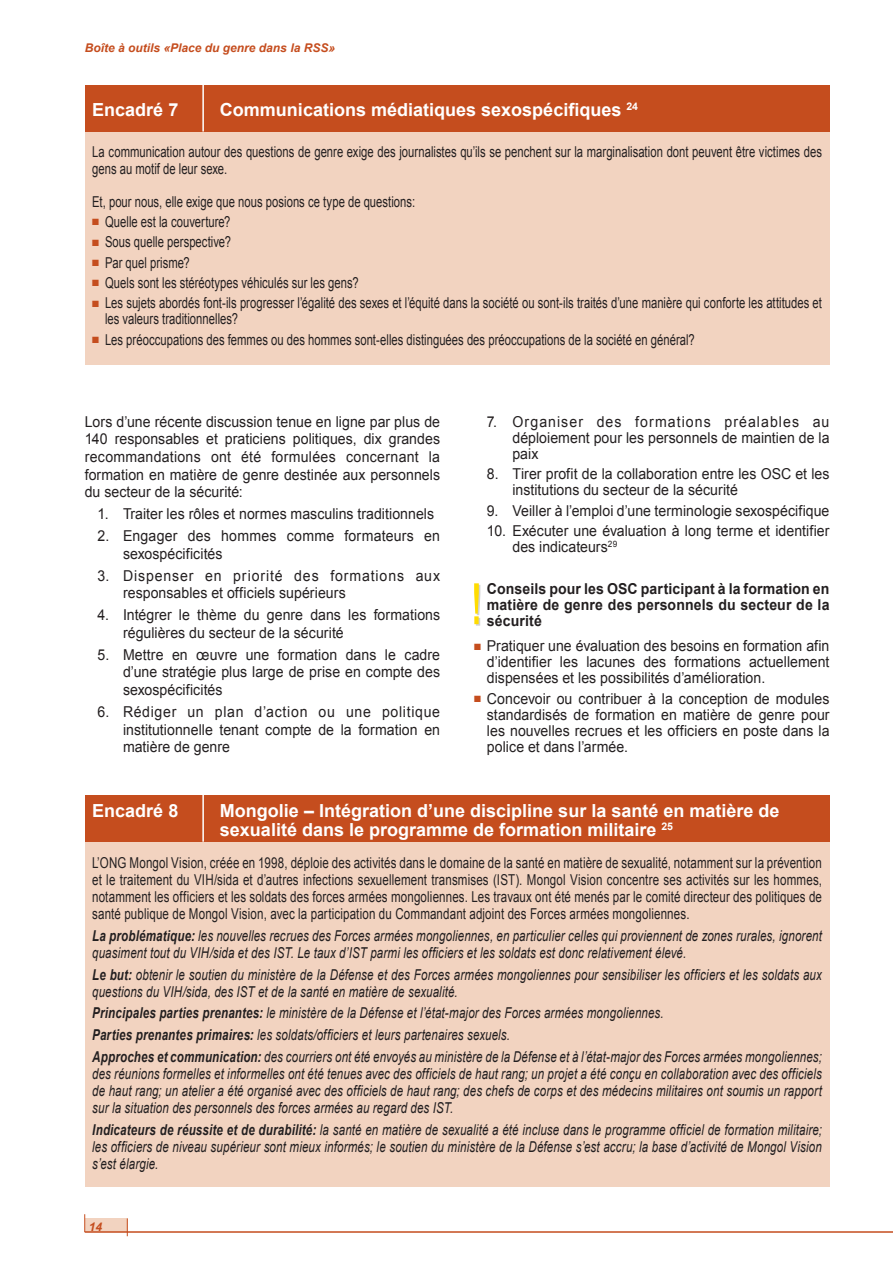
<style>
.page{position:relative;width:893px;height:1263px;background:#fff}
.page>*{position:absolute;margin:0;border:0;box-sizing:border-box;transform-origin:0 0}
.t1{font:700 18px/19.5px "Arial";color:#fff}
.t2{font:italic 15px/17.2px "Arial";letter-spacing:.01em;color:#231f20;scale:.77 1}
.t3{font:15px/17.7px "Arial";letter-spacing:.005em;color:#231f20;text-align:justify;scale:.94 1}
.t4{font:15px/16px "Arial";letter-spacing:.005em;color:#231f20;scale:.75 1}
.t5{font:15px/17.2px "Arial";letter-spacing:.005em;color:#231f20;text-align:justify;scale:.77 1}
.t6{font:700 15px/16.2px "Arial";letter-spacing:.01em;color:#231f20;text-align:justify;scale:.94 1}
.t7{font:15px/17.7px "Arial";letter-spacing:.045em;color:#231f20;scale:.94 1}
.t8{font:italic 700 12px "Arial";color:#c54d1e}
.s1{color:#c54d1e}
.s2{font-weight:700}
</style>
<div class="page">
<div style="left:85px;top:1218px;width:42px;height:13px;background:#f2d3c0"></div>
<svg style="left:84px;top:1214px;width:1px;height:17px"></svg>
<svg style="left:127px;top:1218px;width:1px;height:17px"></svg>
<hr style="left:85px;top:1231px;width:807px;height:1px;background:#c54d1e">
<svg style="left:474px;top:583px;width:6px;height:42px"></svg>
<div style="left:85px;top:819px;width:744px;height:367px;background:#f2d3c0"></div>
<div style="left:85px;top:794px;width:744px;height:47px;background:#c54d1e"></div>
<hr style="left:202px;top:794px;width:2px;height:47px;background:#fff">
<div style="left:85px;top:109px;width:744px;height:255px;background:#f2d3c0"></div>
<div style="left:85px;top:85px;width:744px;height:46px;background:#c54d1e"></div>
<hr style="left:202px;top:85px;width:2px;height:46px;background:#fff">
<p class="t8" style="left:85px;top:40px;width:252px">Boîte à outils «Place du genre dans la RSS»</p>
<p class="t1" style="left:92px;top:101px;width:88px">Encadré 7</p>
<p class="t1" style="left:220px;top:101px;width:419px">Communications médiatiques sexospécifiques <sup>24</sup></p>
<p class="t4" style="left:92px;top:144px;width:974px">La communication autour des questions de genre exige des journalistes qu’ils se penchent sur la marginalisation dont peuvent être victimes des gens au motif de leur sexe.</p>
<p class="t4" style="left:92px;top:193px;width:432px">Et, pour nous, elle exige que nous posions ce type de questions:</p>
<p class="t4" style="left:92px;top:214px;width:186px"><span class="s1">■</span> Quelle est la couverture?</p>
<p class="t4" style="left:92px;top:234px;width:186px"><span class="s1">■</span> Sous quelle perspective?</p>
<p class="t4" style="left:92px;top:254px;width:132px"><span class="s1">■</span> Par quel prisme?</p>
<p class="t4" style="left:92px;top:275px;width:356px"><span class="s1">■</span> Quels sont les stéréotypes véhiculés sur les gens?</p>
<p class="t4" style="left:105px;top:295px;width:957px;text-indent:-13px"><span class="s1">■</span> Les sujets abordés font-ils progresser l’égalité des sexes et l’équité dans la société ou sont-ils traités d’une manière qui conforte les attitudes et les valeurs traditionnelles?</p>
<p class="t4" style="left:92px;top:331px;width:804px"><span class="s1">■</span> Les préoccupations des femmes ou des hommes sont-elles distinguées des préoccupations de la société en général?</p>
<p class="t3" style="left:85px;top:412px;width:379px">Lors d’une récente discussion tenue en ligne par plus de 140 responsables et praticiens politiques, dix grandes recommandations ont été formulées concernant la formation en matière de genre destinée aux personnels du secteur de la sécurité:</p>
<p class="t3" style="left:97px;top:505px;width:359px">1. Traiter les rôles et normes masculins traditionnels</p>
<p class="t3" style="left:123px;top:527px;width:338px;text-indent:-26px">2. Engager des hommes comme formateurs en sexospécificités</p>
<p class="t7" style="left:123px;top:566px;width:338px;text-indent:-26px">3. Dispenser en priorité des formations aux responsables et officiels supérieurs</p>
<p class="t3" style="left:123px;top:606px;width:339px;text-indent:-26px">4. Intégrer le thème du genre dans les formations régulières du secteur de la sécurité</p>
<p class="t3" style="left:123px;top:645px;width:338px;text-indent:-26px">5. Mettre en œuvre une formation dans le cadre d’une stratégie plus large de prise en compte des sexospécificités</p>
<p class="t3" style="left:123px;top:702px;width:338px;text-indent:-26px">6. Rédiger un plan d’action ou une politique institutionnelle tenant compte de la formation en matière de genre</p>
<p class="t3" style="left:512px;top:413px;width:339px;line-height:16.2px;text-indent:-26px">7. Organiser des formations préalables au déploiement pour les personnels de maintien de la paix</p>
<p class="t3" style="left:512px;top:466px;width:338px;line-height:16.2px;text-indent:-26px">8. Tirer profit de la collaboration entre les OSC et les institutions du secteur de la sécurité</p>
<p class="t3" style="left:486px;top:501px;width:366px">9. Veiller à l’emploi d’une terminologie sexospécifique</p>
<p class="t3" style="left:512px;top:523px;width:338px;line-height:16.2px;text-indent:-26px">10. Exécuter une évaluation à long terme et identifier des indicateurs<sup>29</sup></p>
<p class="t6" style="left:486px;top:581px;width:366px">Conseils pour les OSC participant à la formation en matière de genre des personnels du secteur de la sécurité</p>
<p class="t3" style="left:486px;top:637px;width:366px;line-height:16.2px;text-indent:-13px"><span class="s1">■</span> Pratiquer une évaluation des besoins en formation afin d’identifier les lacunes des formations actuellement dispensées et les possibilités d’amélioration.</p>
<p class="t3" style="left:486px;top:690px;width:366px;line-height:16.2px;text-indent:-13px"><span class="s1">■</span> Concevoir ou contribuer à la conception de modules standardisés de formation en matière de genre pour les nouvelles recrues et les officiers en poste dans la police et dans l’armée.</p>
<p class="t1" style="left:92px;top:801px;width:115px">Encadré 8 M</p>
<p class="t1" style="left:220px;top:801px;width:561px;text-indent:15px">ongolie – Intégration d’une discipline sur la santé en matière de sexualité dans le programme de formation militaire <sup>25</sup></p>
<p class="t5" style="left:92px;top:853px;width:948px">L’ONG Mongol Vision, créée en 1998, déploie des activités dans le domaine de la santé en matière de sexualité, notamment sur la prévention et le traitement du VIH/sida et d’autres infections sexuellement transmises (IST). Mongol Vision concentre ses activités sur les hommes, notamment les officiers et les soldats des forces armées mongoliennes. Les travaux ont été menés par le comité directeur des politiques de santé publique de Mongol Vision, avec la participation du Commandant adjoint des Forces armées mongoliennes.</p>
<p class="t2" style="left:92px;top:927px;width:948px"><span class="s2">La problématique:</span> les nouvelles recrues des Forces armées mongoliennes, en particulier celles qui proviennent de zones rurales, ignorent quasiment tout du VIH/sida et des IST. Le taux d’IST parmi les officiers et les soldats est donc relativement élevé.</p>
<p class="t2" style="left:92px;top:965px;width:948px"><span class="s2">Le but:</span> obtenir le soutien du ministère de la Défense et des Forces armées mongoliennes pour sensibiliser les officiers et les soldats aux questions du VIH/sida, des IST et de la santé en matière de sexualité.</p>
<p class="t2" style="left:92px;top:1002px;width:948px;line-height:21.5px"><span class="s2">Principales parties prenantes:</span> le ministère de la Défense et l’état-major des Forces armées mongoliennes.<br><span class="s2">Parties prenantes primaires:</span> les soldats/officiers et leurs partenaires sexuels.<br><span class="s2">Approches et communication:</span> des courriers ont été envoyés au ministère de la Défense et à l’état-major des Forces armées mongoliennes;</p>
<p class="t2" style="left:92px;top:1064px;width:948px;text-align:justify">des réunions formelles et informelles ont été tenues avec des officiels de haut rang; un projet a été conçu en collaboration avec des officiels de haut rang; un atelier a été organisé avec des officiels de haut rang; des chefs de corps et des médecins militaires ont soumis un rapport sur la situation des personnels des forces armées au regard des IST.</p>
<p class="t2" style="left:92px;top:1120px;width:948px;text-align:justify"><span class="s2">Indicateurs de réussite et de durabilité:</span> la santé en matière de sexualité a été incluse dans le programme officiel de formation militaire; les officiers de niveau supérieur sont mieux informés; le soutien du ministère de la Défense s’est accru; la base d’activité de Mongol Vision s’est élargie.</p>
<p class="t8" style="left:89px;top:1218px;width:15px">14</p>
</div>
